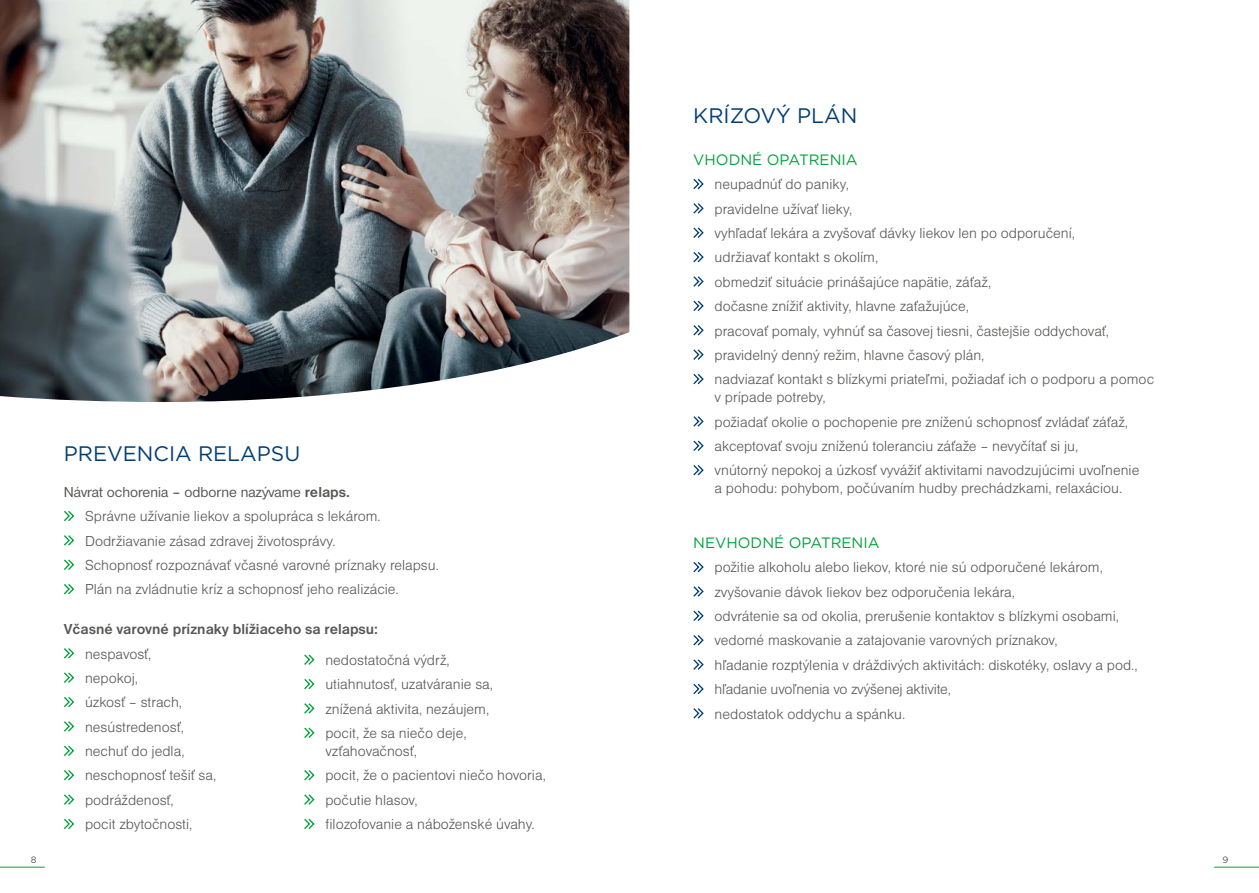
<style>
.page{position:relative;width:1259px;height:893px;background:#fff}
.page>*{position:absolute;margin:0;border:0;box-sizing:border-box;transform-origin:0 0}
.t1{font:21px "Gotham";color:#003e75}
.t2{font:15px/24.5px "Nimbus Sans DOT Ligh";color:#575756}
.t3{font:700 15px "Nimbus Sans DOT";color:#575756}
.t4{font:15px "Nimbus Sans DOT";color:#575756}
.t5{font:15px "Gotham";color:#00a13a}
.t6{font:9.15px "Gotham";color:#575756}
.s1{font-weight:700}
</style>
<div class="page">
<svg style="left:0;top:866px;width:45px;height:2px"></svg>
<svg style="left:1214px;top:866px;width:45px;height:2px"></svg>
<svg style="left:64px;top:648px;width:11px;height:11px"></svg>
<svg style="left:64px;top:672px;width:11px;height:11px"></svg>
<svg style="left:64px;top:697px;width:10px;height:11px"></svg>
<svg style="left:64px;top:721px;width:11px;height:11px"></svg>
<svg style="left:64px;top:745px;width:11px;height:11px"></svg>
<svg style="left:64px;top:770px;width:11px;height:11px"></svg>
<svg style="left:64px;top:794px;width:11px;height:11px"></svg>
<svg style="left:64px;top:818px;width:11px;height:12px"></svg>
<svg style="left:304px;top:654px;width:11px;height:11px"></svg>
<svg style="left:304px;top:679px;width:11px;height:11px"></svg>
<svg style="left:304px;top:703px;width:11px;height:11px"></svg>
<svg style="left:304px;top:727px;width:11px;height:11px"></svg>
<svg style="left:304px;top:770px;width:11px;height:11px"></svg>
<svg style="left:304px;top:794px;width:11px;height:11px"></svg>
<svg style="left:304px;top:818px;width:11px;height:12px"></svg>
<svg style="left:64px;top:510px;width:10px;height:12px"></svg>
<svg style="left:64px;top:535px;width:11px;height:11px"></svg>
<svg style="left:64px;top:559px;width:11px;height:11px"></svg>
<svg style="left:64px;top:584px;width:11px;height:11px"></svg>
<svg style="left:693px;top:178px;width:11px;height:12px"></svg>
<svg style="left:693px;top:203px;width:11px;height:11px"></svg>
<svg style="left:693px;top:227px;width:11px;height:11px"></svg>
<svg style="left:693px;top:252px;width:11px;height:11px"></svg>
<svg style="left:693px;top:276px;width:11px;height:11px"></svg>
<svg style="left:693px;top:300px;width:11px;height:11px"></svg>
<svg style="left:693px;top:325px;width:11px;height:11px"></svg>
<svg style="left:693px;top:349px;width:11px;height:11px"></svg>
<svg style="left:693px;top:374px;width:11px;height:11px"></svg>
<svg style="left:693px;top:416px;width:11px;height:11px"></svg>
<svg style="left:693px;top:440px;width:11px;height:11px"></svg>
<svg style="left:693px;top:465px;width:11px;height:11px"></svg>
<svg style="left:693px;top:562px;width:11px;height:11px"></svg>
<svg style="left:693px;top:586px;width:11px;height:11px"></svg>
<svg style="left:693px;top:610px;width:11px;height:11px"></svg>
<svg style="left:693px;top:635px;width:11px;height:11px"></svg>
<svg style="left:693px;top:659px;width:11px;height:11px"></svg>
<svg style="left:693px;top:683px;width:11px;height:12px"></svg>
<svg style="left:693px;top:708px;width:11px;height:11px"></svg>
<img style="left:0;top:0;width:629px;height:402px">
<h1 class="t1" style="left:64px;top:442px;width:238px">PREVENCIA RELAPSU</h1>
<p class="t4" style="left:64px;top:487px;width:288px">Návrat ochorenia – odborne nazývame <span class="s1">relaps.</span></p>
<p class="t2" style="left:85px;top:504px;width:355px">Správne užívanie liekov a spolupráca s lekárom.<br>Dodržiavanie zásad zdravej životosprávy.<br>Schopnosť rozpoznávať včasné varovné príznaky relapsu.<br>Plán na zvládnutie kríz a schopnosť jeho realizácie.</p>
<p class="t3" style="left:64px;top:624px;width:316px">Včasné varovné príznaky blížiaceho sa relapsu:</p>
<p class="t2" style="left:85px;top:641px;width:133px">nespavosť,<br>nepokoj,<br>úzkosť – strach, nesústredenosť, nechuť do jedla, neschopnosť tešiť sa, podráždenosť,<br>pocit zbytočnosti,</p>
<p class="t2" style="left:325px;top:648px;width:169px">nedostatočná výdrž, utiahnutosť, uzatváranie sa, znížená aktivita, nezáujem, pocit, že sa niečo deje,</p>
<p class="t2" style="left:325px;top:739px;width:222px">vzťahovačnosť,<br>pocit, že o pacientovi niečo hovoria, počutie hlasov,<br>filozofovanie a náboženské úvahy.</p>
<h1 class="t1" style="left:693px;top:104px;width:165px">KRÍZOVÝ PLÁN</h1>
<p class="t5" style="left:693px;top:151px;width:166px">VHODNÉ OPATRENIA</p>
<p class="t2" style="left:714px;top:172px;width:441px">neupadnúť do paniky,<br>pravidelne užívať lieky,<br>vyhľadať lekára a zvyšovať dávky liekov len po odporučení,<br>udržiavať kontakt s okolím,<br>obmedziť situácie prinášajúce napätie, záťaž,<br>dočasne znížiť aktivity, hlavne zaťažujúce,<br>pracovať pomaly, vyhnúť sa časovej tiesni, častejšie oddychovať, pravidelný denný režim, hlavne časový plán,<br>nadviazať kontakt s blízkymi priateľmi, požiadať ich o podporu a pomoc</p>
<p class="t2" style="left:714px;top:385px;width:426px">v prípade potreby,<br>požiadať okolie o pochopenie pre zníženú schopnosť zvládať záťaž, akceptovať svoju zníženú toleranciu záťaže – nevyčítať si ju,<br>vnútorný nepokoj a úzkosť vyvážiť aktivitami navodzujúcimi uvoľnenie</p>
<p class="t2" style="left:714px;top:476px;width:409px">a pohodu: pohybom, počúvaním hudby prechádzkami, relaxáciou.</p>
<p class="t5" style="left:693px;top:534px;width:188px">NEVHODNÉ OPATRENIA</p>
<p class="t2" style="left:714px;top:555px;width:425px">požitie alkoholu alebo liekov, ktoré nie sú odporučené lekárom, zvyšovanie dávok liekov bez odporučenia lekára,<br>odvrátenie sa od okolia, prerušenie kontaktov s blízkymi osobami, vedomé maskovanie a zatajovanie varovných príznakov,<br>hľadanie rozptýlenia v dráždivých aktivitách: diskotéky, oslavy a pod., hľadanie uvoľnenia vo zvýšenej aktivite,<br>nedostatok oddychu a spánku.</p>
<p class="t6" style="left:31px;top:854px;width:7px">8</p>
<p class="t6" style="left:1222px;top:854px;width:7px">9</p>
</div>
